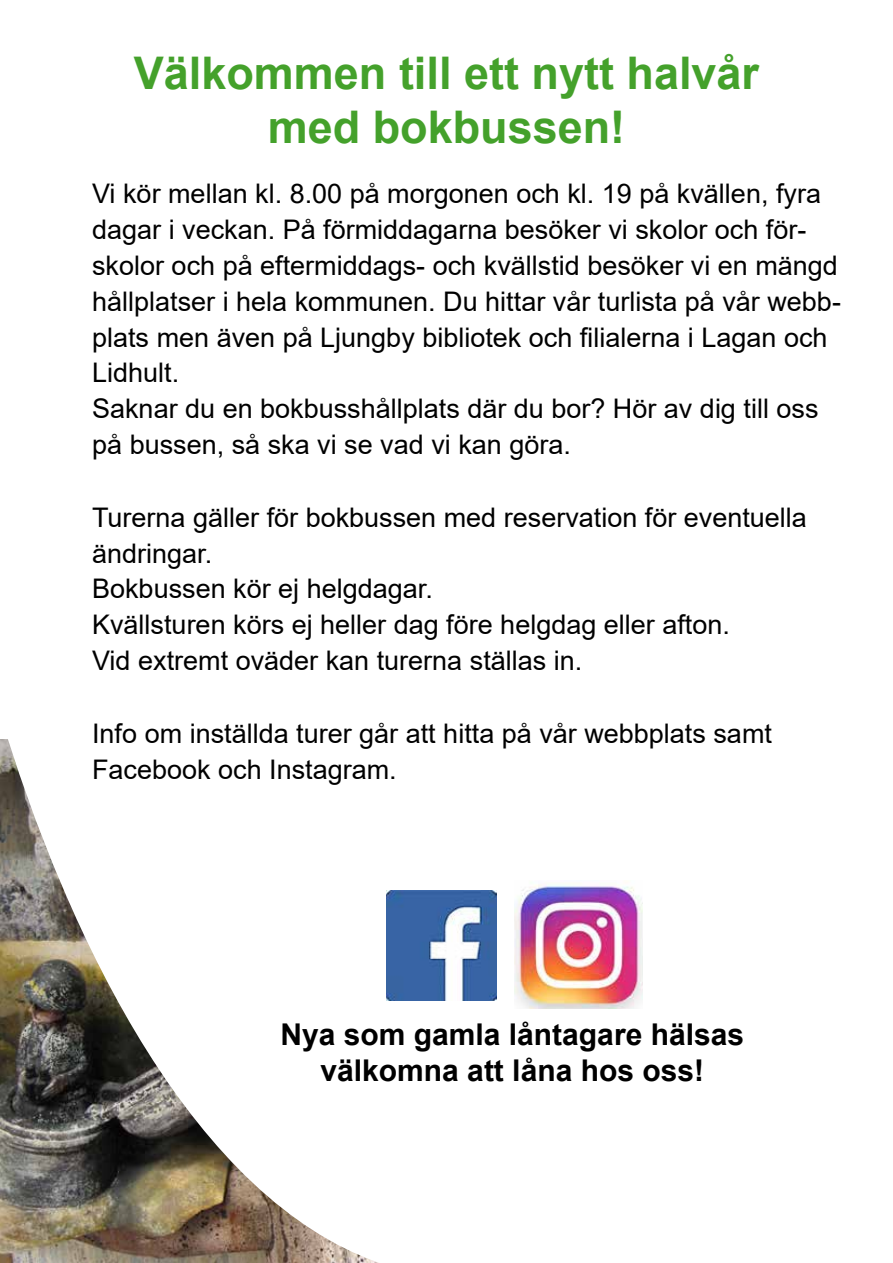
<style>
.page{position:relative;width:893px;height:1263px;background:#fff}
.page>*{position:absolute;margin:0;border:0;box-sizing:border-box;transform-origin:0 0}
.t1{font:700 45px/54px "Arial";color:#44a12b;text-align:center}
.t2{font:700 30px/36px "Arial";color:#000;text-align:center}
.t3{font:27px/36px "Arial";color:#000}
</style>
<div class="page">
<svg style="left:0;top:739px;width:497px;height:524px"></svg>
<img style="left:514px;top:885px;width:129px;height:124px">
<img style="left:386px;top:891px;width:111px;height:110px">
<h1 class="t1" style="left:134px;top:47px;width:627px">Välkommen till ett nytt halvår med bokbussen!</h1>
<p class="t3" style="left:92px;top:175px;width:750px">Vi kör mellan kl. 8.00 på morgonen och kl. 19 på kvällen, fyra dagar i veckan. På förmiddagarna besöker vi skolor och för&shy;skolor och på eftermiddags- och kvällstid besöker vi en mängd hållplatser i hela kommunen. Du hittar vår turlista på vår webb&shy;plats men även på Ljungby bibliotek och filialerna i Lagan och Lidhult.<br>Saknar du en bokbusshållplats där du bor? Hör av dig till oss på bussen, så ska vi se vad vi kan göra.</p>
<p class="t3" style="left:92px;top:499px;width:716px">Turerna gäller för bokbussen med reservation för eventuella ändringar.<br>Bokbussen kör ej helgdagar.<br>Kvällsturen körs ej heller dag före helgdag eller afton.<br>Vid extremt oväder kan turerna ställas in.</p>
<p class="t3" style="left:92px;top:715px;width:681px">Info om inställda turer går att hitta på vår webbplats samt<br>Facebook och Instagram.</p>
<p class="t2" style="left:281px;top:1017px;width:465px">Nya som gamla låntagare hälsas välkomna att låna hos oss!</p>
</div>
